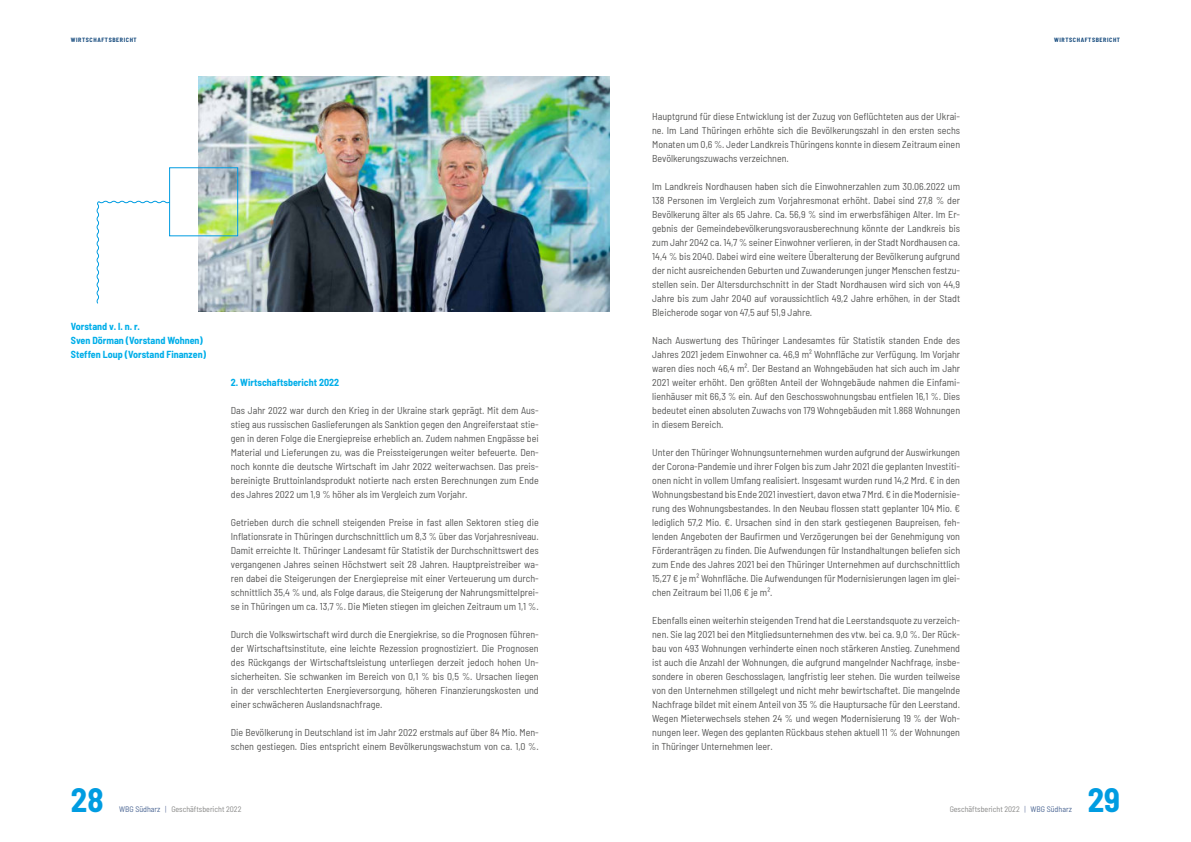
<style>
.page{position:relative;width:1191px;height:842px;background:#fff}
.page>*{position:absolute;margin:0;border:0;box-sizing:border-box;transform-origin:0 0}
.t1{font:700 semi-condensed 33px "Barlow";color:#009ce1}
.t2{font:semi-condensed 10px/14px "Barlow";color:#575756;text-align:justify}
.t3{font:700 semi-condensed 10px/14px "Barlow";color:#00aee9}
.t4{font:semi-condensed 8px "Barlow";color:#878786}
.t5{font:700 semi-condensed 6px "Barlow";letter-spacing:.1em;color:#154a7d}
.s1{color:#496492}
.s2{color:#7785ab}
</style>
<div class="page">
<img style="left:198px;top:77px;width:411px;height:234px">
<div style="left:169px;top:167px;width:69px;height:69px;border:1px solid #009ce1"></div>
<svg style="left:96px;top:200px;width:74px;height:104px"></svg>
<p class="t5" style="left:71px;top:37px;width:67px">WIRTSCHAFTSBERICHT</p>
<p class="t5" style="left:1054px;top:37px;width:67px">WIRTSCHAFTSBERICHT</p>
<p class="t3" style="left:71px;top:320px;width:137px">Vorstand v. l. n. r.<br>Sven Dörman (Vorstand Wohnen)<br>Steffen Loup (Vorstand Finanzen)</p>
<p class="t3" style="left:231px;top:376px;width:110px">2. Wirtschaftsbericht 2022</p>
<p class="t2" style="left:231px;top:404px;width:309px">Das Jahr 2022 war durch den Krieg in der Ukraine stark geprägt. Mit dem Aus&shy;stieg aus russischen Gaslieferungen als Sanktion gegen den Angreiferstaat stie&shy;gen in deren Folge die Energiepreise erheblich an. Zudem nahmen Engpässe bei Material und Lieferungen zu, was die Preissteigerungen weiter befeuerte. Den&shy;noch konnte die deutsche Wirtschaft im Jahr 2022 weiterwachsen. Das preis&shy;bereinigte Bruttoinlandsprodukt notierte nach ersten Berechnungen zum Ende des Jahres 2022 um 1,9 % höher als im Vergleich zum Vorjahr.</p>
<p class="t2" style="left:231px;top:516px;width:309px">Getrieben durch die schnell steigenden Preise in fast allen Sektoren stieg die Inflationsrate in Thüringen durchschnittlich um 8,3 % über das Vorjahresniveau.<br>Damit erreichte lt. Thüringer Landesamt für Statistik der Durchschnittswert des vergangenen Jahres seinen Höchstwert seit 28 Jahren. Hauptpreistreiber wa&shy;ren dabei die Steigerungen der Energiepreise mit einer Verteuerung um durch&shy;schnittlich 35,4 % und, als Folge daraus, die Steigerung der Nahrungsmittelprei&shy;se in Thüringen um ca. 13,7 %. Die Mieten stiegen im gleichen Zeitraum um 1,1 %.</p>
<p class="t2" style="left:231px;top:628px;width:309px">Durch die Volkswirtschaft wird durch die Energiekrise, so die Prognosen führen&shy;der Wirtschaftsinstitute, eine leichte Rezession prognostiziert. Die Prognosen des Rückgangs der Wirtschaftsleistung unterliegen derzeit jedoch hohen Un&shy;sicherheiten. Sie schwanken im Bereich von 0,1 % bis 0,5 %. Ursachen liegen in der verschlechterten Energieversorgung, höheren Finanzierungskosten und einer schwächeren Auslandsnachfrage.</p>
<p class="t2" style="left:231px;top:726px;width:309px">Die Bevölkerung in Deutschland ist im Jahr 2022 erstmals auf über 84 Mio. Men&shy;schen gestiegen. Dies entspricht einem Bevölkerungswachstum von ca. 1,0 %.</p>
<p class="t2" style="left:652px;top:109px;width:309px">Hauptgrund für diese Entwicklung ist der Zuzug von Geflüchteten aus der Ukrai&shy;ne. Im Land Thüringen erhöhte sich die Bevölkerungszahl in den ersten sechs Monaten um 0,6 %. Jeder Landkreis Thüringens konnte in diesem Zeitraum einen Bevölkerungszuwachs verzeichnen.</p>
<p class="t2" style="left:652px;top:180px;width:309px">Im Landkreis Nordhausen haben sich die Einwohnerzahlen zum 30.06.2022 um 138 Personen im Vergleich zum Vorjahresmonat erhöht. Dabei sind 27,8 % der Bevölkerung älter als 65 Jahre. Ca. 56,9 % sind im erwerbsfähigen Alter. Im Er&shy;gebnis der Gemeindebevölkerungsvorausberechnung könnte der Landkreis bis zum Jahr 2042 ca. 14,7 % seiner Einwohner verlieren, in der Stadt Nordhausen ca.<br>14,4 % bis 2040. Dabei wird eine weitere Überalterung der Bevölkerung aufgrund der nicht ausreichenden Geburten und Zuwanderungen junger Menschen festzu&shy;stellen sein. Der Altersdurchschnitt in der Stadt Nordhausen wird sich von 44,9<br>Jahre bis zum Jahr 2040 auf voraussichtlich 49,2 Jahre erhöhen, in der Stadt Bleicherode sogar von 47,5 auf 51,9 Jahre.</p>
<p class="t2" style="left:652px;top:334px;width:309px">Nach Auswertung des Thüringer Landesamtes für Statistik standen Ende des Jahres 2021 jedem Einwohner ca. 46,9 m² Wohnfläche zur Verfügung. Im Vorjahr waren dies noch 46,4 m². Der Bestand an Wohngebäuden hat sich auch im Jahr 2021 weiter erhöht. Den größten Anteil der Wohngebäude nahmen die Einfami&shy;lienhäuser mit 66,3 % ein. Auf den Geschosswohnungsbau entfielen 16,1 %. Dies bedeutet einen absoluten Zuwachs von 179 Wohngebäuden mit 1.868 Wohnungen in diesem Bereich.</p>
<p class="t2" style="left:652px;top:446px;width:309px">Unter den Thüringer Wohnungsunternehmen wurden aufgrund der Auswirkungen der Corona-Pandemie und ihrer Folgen bis zum Jahr 2021 die geplanten Investiti&shy;onen nicht in vollem Umfang realisiert. Insgesamt wurden rund 14,2 Mrd. € in den Wohnungsbestand bis Ende 2021 investiert, davon etwa 7 Mrd. € in die Modernisie&shy;rung des Wohnungsbestandes. In den Neubau flossen statt geplanter 104 Mio. € lediglich 57,2 Mio. €. Ursachen sind in den stark gestiegenen Baupreisen, feh&shy;lenden Angeboten der Baufirmen und Verzögerungen bei der Genehmigung von Förderanträgen zu finden. Die Aufwendungen für Instandhaltungen beliefen sich zum Ende des Jahres 2021 bei den Thüringer Unternehmen auf durchschnittlich 15,27 € je m² Wohnfläche. Die Aufwendungen für Modernisierungen lagen im glei&shy;chen Zeitraum bei 11,06 € je m².</p>
<p class="t2" style="left:652px;top:614px;width:309px">Ebenfalls einen weiterhin steigenden Trend hat die Leerstandsquote zu verzeich&shy;nen. Sie lag 2021 bei den Mitgliedsunternehmen des vtw. bei ca. 9,0 %. Der Rück&shy;bau von 493 Wohnungen verhinderte einen noch stärkeren Anstieg. Zunehmend ist auch die Anzahl der Wohnungen, die aufgrund mangelnder Nachfrage, insbe&shy;sondere in oberen Geschosslagen, langfristig leer stehen. Die wurden teilweise von den Unternehmen stillgelegt und nicht mehr bewirtschaftet. Die mangelnde Nachfrage bildet mit einem Anteil von 35 % die Hauptursache für den Leerstand.<br>Wegen Mieterwechsels stehen 24 % und wegen Modernisierung 19 % der Woh&shy;nungen leer. Wegen des geplanten Rückbaus stehen aktuell 11 % der Wohnungen in Thüringer Unternehmen leer.</p>
<h1 class="t1" style="left:71px;top:787px;width:34px">28</h1>
<p class="t4" style="left:119px;top:805px;width:124px"><span class="s1">WBG Südharz</span> <span class="s2">|</span> Geschäftsbericht 2022</p>
<p class="t4" style="left:949px;top:805px;width:124px">Geschäftsbericht 2022 <span class="s2">|</span> <span class="s1">WBG Südharz</span></p>
<h1 class="t1" style="left:1087px;top:787px;width:34px">29</h1>
</div>
